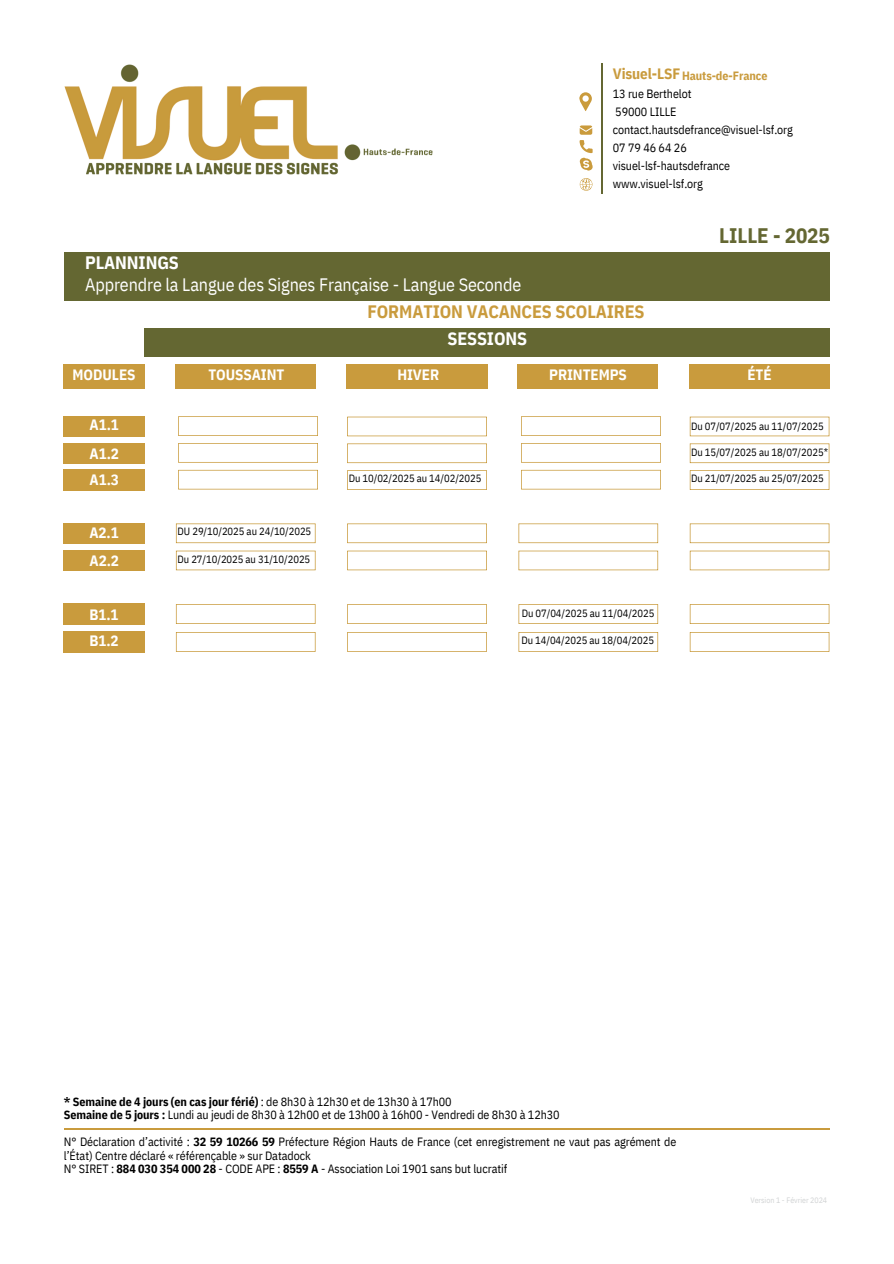
<style>
.page{position:relative;width:894px;height:1264px;background:#fff}
.page>*{position:absolute;margin:0;border:0;box-sizing:border-box;transform-origin:0 0}
.t1{font:700 21px "IBM Plex Sans Cond";letter-spacing:-.005em;color:#646732}
.t2{font:18px/21.3px "IBM Plex Sans Cond";letter-spacing:-.005em;color:#fff}
.t3{font:700 18px/27px "IBM Plex Sans Cond";letter-spacing:-.005em;color:#c99b3d}
.t4{font:700 15px "IBM Plex Sans Cond";letter-spacing:-.005em;color:#fff}
.t5{font:700 15px "IBM Plex Sans Cond";letter-spacing:-.005em;color:#c99b3d}
.t6{font:12px/18px "IBM Plex Sans Cond";letter-spacing:-.005em;color:#000}
.t7{font:10.5px "IBM Plex Sans Cond";letter-spacing:-.005em;color:#000}
.t8{font:7.8px "IBM Plex Sans Cond";color:#d1d3d4}
.s1{font-weight:700;color:#c99b3d}
.s2{font-weight:700}
.s3{color:#fff}
</style>
<div class="page">
<div style="left:64px;top:416px;width:81px;height:20px;background:#c99b3d"></div>
<div style="left:64px;top:443px;width:81px;height:20px;background:#c99b3d"></div>
<div style="left:64px;top:470px;width:81px;height:20px;background:#c99b3d"></div>
<div style="left:64px;top:523px;width:81px;height:20px;background:#c99b3d"></div>
<div style="left:64px;top:550px;width:81px;height:20px;background:#c99b3d"></div>
<div style="left:64px;top:604px;width:81px;height:20px;background:#c99b3d"></div>
<div style="left:64px;top:631px;width:81px;height:21px;background:#c99b3d"></div>
<svg style="left:176px;top:523px;width:139px;height:20px"></svg>
<svg style="left:176px;top:550px;width:139px;height:20px"></svg>
<svg style="left:176px;top:604px;width:139px;height:20px"></svg>
<svg style="left:176px;top:632px;width:139px;height:19px"></svg>
<svg style="left:347px;top:416px;width:139px;height:20px"></svg>
<svg style="left:347px;top:443px;width:139px;height:20px"></svg>
<svg style="left:347px;top:470px;width:139px;height:20px"></svg>
<svg style="left:347px;top:523px;width:139px;height:20px"></svg>
<svg style="left:347px;top:550px;width:139px;height:20px"></svg>
<svg style="left:347px;top:604px;width:139px;height:20px"></svg>
<svg style="left:347px;top:632px;width:139px;height:19px"></svg>
<img style="left:64px;top:64px;width:369px;height:111px">
<svg style="left:518px;top:523px;width:140px;height:20px"></svg>
<svg style="left:518px;top:550px;width:140px;height:20px"></svg>
<svg style="left:518px;top:604px;width:140px;height:20px"></svg>
<svg style="left:518px;top:632px;width:140px;height:19px"></svg>
<hr style="left:601px;top:64px;width:1px;height:129px;background:#646732">
<svg style="left:579px;top:178px;width:13px;height:13px"></svg>
<svg style="left:579px;top:125px;width:13px;height:46px"></svg>
<svg style="left:579px;top:92px;width:12px;height:19px"></svg>
<hr style="left:64px;top:1128px;width:765px;height:2px;background:#c99b3d">
<div style="left:64px;top:252px;width:765px;height:49px;background:#646732"></div>
<div style="left:145px;top:328px;width:684px;height:28px;background:#646732"></div>
<div style="left:64px;top:365px;width:81px;height:23px;background:#c99b3d"></div>
<div style="left:175px;top:365px;width:141px;height:23px;background:#c99b3d"></div>
<div style="left:347px;top:365px;width:140px;height:23px;background:#c99b3d"></div>
<div style="left:517px;top:365px;width:140px;height:23px;background:#c99b3d"></div>
<div style="left:689px;top:365px;width:140px;height:23px;background:#c99b3d"></div>
<svg style="left:689px;top:416px;width:140px;height:20px"></svg>
<svg style="left:689px;top:443px;width:140px;height:20px"></svg>
<svg style="left:689px;top:470px;width:140px;height:20px"></svg>
<svg style="left:689px;top:523px;width:140px;height:20px"></svg>
<svg style="left:689px;top:550px;width:140px;height:20px"></svg>
<svg style="left:689px;top:604px;width:140px;height:20px"></svg>
<svg style="left:689px;top:632px;width:140px;height:19px"></svg>
<svg style="left:521px;top:416px;width:139px;height:20px"></svg>
<svg style="left:521px;top:443px;width:139px;height:19px"></svg>
<svg style="left:521px;top:470px;width:139px;height:19px"></svg>
<svg style="left:178px;top:416px;width:140px;height:20px"></svg>
<svg style="left:178px;top:443px;width:140px;height:19px"></svg>
<svg style="left:178px;top:470px;width:140px;height:19px"></svg>
<h1 class="t5" style="left:612px;top:64px;width:69px">Visuel-LSF</h1>
<h3 class="t6" style="left:612px;top:66px;width:181px;text-indent:69px"><span class="s1">Hauts-de-France<br></span>13 rue Berthelot<br>59000 LILLE contact.hautsdefrance@visuel-lsf.org<br>07 79 46 64 26 visuel-lsf-hautsdefrance www.visuel-lsf.org</h3>
<h3 class="t2" style="left:85px;top:252px;width:437px"><span class="s2">PLANNINGS<br></span>Apprendre la Langue des Signes Française - Langue Seconde</h3>
<h3 class="t3" style="left:447px;top:297px;width:198px;text-indent:-80px">FORMATION VACANCES SCOLAIRES<br><span class="s3">SESSIONS</span></h3>
<h3 class="t4" style="left:73px;top:365px;width:64px">MODULES</h3>
<h3 class="t4" style="left:89px;top:415px;width:31px">A1.1</h3>
<h3 class="t4" style="left:89px;top:443px;width:31px">A1.2</h3>
<h3 class="t4" style="left:89px;top:469px;width:31px">A1.3</h3>
<h6 class="t7" style="left:348px;top:471px;width:134px">Du 10/02/2025 au 14/02/2025</h6>
<p class="t4" style="left:208px;top:365px;width:77px">TOUSSAINT</p>
<h4 class="t4" style="left:397px;top:365px;width:43px">HIVER</h4>
<h5 class="t4" style="left:549px;top:365px;width:79px">PRINTEMPS</h5>
<h6 class="t4" style="left:89px;top:522px;width:31px">A2.1</h6>
<h6 class="t4" style="left:89px;top:551px;width:31px">A2.2</h6>
<h3 class="t4" style="left:89px;top:604px;width:31px">B1.1</h3>
<h3 class="t4" style="left:89px;top:630px;width:31px">B1.2</h3>
<h3 class="t7" style="left:177px;top:524px;width:135px">DU 29/10/2025 au 24/10/2025</h3>
<h3 class="t7" style="left:177px;top:552px;width:134px">Du 27/10/2025 au 31/10/2025</h3>
<h6 class="t7" style="left:521px;top:606px;width:134px">Du 07/04/2025 au 11/04/2025</h6>
<h6 class="t7" style="left:521px;top:633px;width:134px">Du 14/04/2025 au 18/04/2025</h6>
<h6 class="t1" style="left:719px;top:221px;width:112px">LILLE - 2025</h6>
<h2 class="t4" style="left:747px;top:365px;width:26px">ÉTÉ</h2>
<h6 class="t7" style="left:690px;top:419px;width:134px">Du 07/07/2025 au 11/07/2025</h6>
<h6 class="t7" style="left:690px;top:445px;width:138px">Du 15/07/2025 au 18/07/2025*</h6>
<h5 class="t7" style="left:690px;top:471px;width:134px">Du 21/07/2025 au 25/07/2025</h5>
<h3 class="t6" style="left:64px;top:1094px;width:497px;line-height:13.5px"><span class="s2">* Semaine de 4 jours (en cas jour férié)</span> : de 8h30 à 12h30 et de 13h30 à 17h00<br><span class="s2">Semaine de 5 jours :</span> Lundi au jeudi de 8h30 à 12h00 et de 13h00 à 16h00 - Vendredi de 8h30 à 12h30</h3>
<h3 class="t6" style="left:64px;top:1134px;width:614px;line-height:13.5px">N° Déclaration d’activité : <span class="s2">32 59 10266 59</span> Préfecture Région Hauts de France (cet enregistrement ne vaut pas agrément de l’État) Centre déclaré « référençable » sur Datadock<br>N° SIRET : <span class="s2">884 030 354 000 28</span> - CODE APE : <span class="s2">8559 A</span> - Association Loi 1901 sans but lucratif</h3>
<h5 class="t8" style="left:750px;top:1195px;width:78px">Version 1 - Février 2024</h5>
</div>
